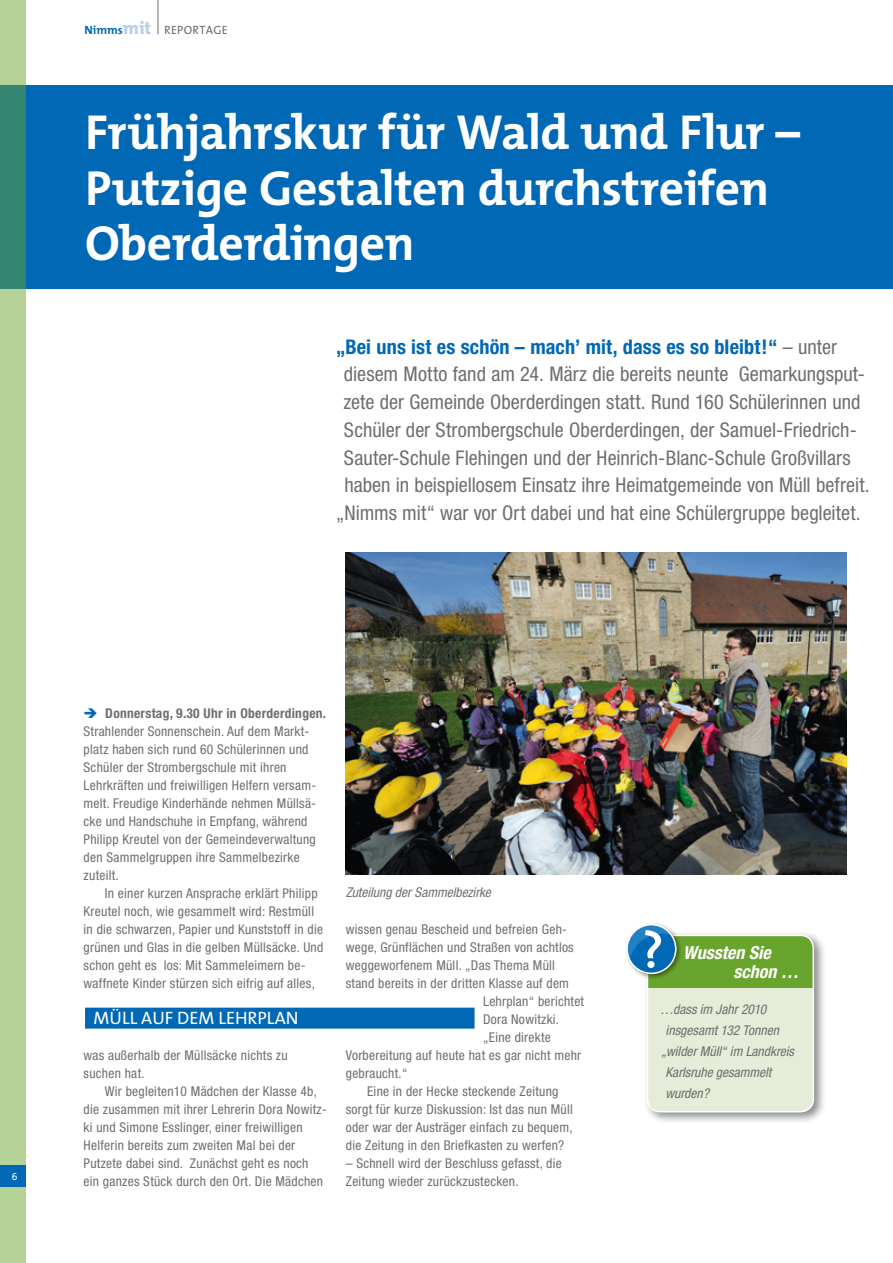
<style>
.page{position:relative;width:893px;height:1263px;background:#fff}
.page>*{position:absolute;margin:0;border:0;box-sizing:border-box;transform-origin:0 0}
.t1{font:600 52.2px "The Mix";color:#fff}
.t2{font:700 49.5px/55.5px "The Mix";letter-spacing:-.015em;color:#fff}
.t3{font:condensed 20.25px "Helvetica Neue";color:#6f6f6f}
.t4{font:700 condensed 20.25px "Helvetica Neue";letter-spacing:.01em;color:#0068b4}
.t5{font:18px "The Mix";color:#fff}
.t6{font:italic 700 condensed 18px/19.5px "Helvetica Neue";letter-spacing:.005em;color:#fff}
.t7{font:condensed 13.5px/18px "Helvetica Neue";letter-spacing:.02em;color:#6f6f6f}
.t8{font:italic condensed 13.5px "Helvetica Neue";color:#6f6f6f}
.t9{font:12px "The Mix";color:#6f6f6f}
.t10{font:10.5px "The Mix Expert";color:#fff}
.s1{font-weight:700;color:#0068b4}
.s2{font-weight:800;font-size:18px;color:#bbcdeb}
.s3{font-weight:400;color:#6f6f6f}
.s4{color:#0068b4}
.s5{font-weight:700}
</style>
<div class="page">
<div style="left:0;top:85px;width:893px;height:203px;background:#0068b4"></div>
<img style="left:346px;top:552px;width:500px;height:323px">
<div style="left:643px;top:931px;width:183px;height:194px;background:#000;opacity:.45"></div>
<div style="left:647px;top:935px;width:166px;height:177px;background:#e5ecd7;border-radius:13px"></div>
<div style="left:647px;top:935px;width:166px;height:53px;background:#69a52e"></div>
<div style="left:647px;top:935px;width:167px;height:177px;border:2px solid #fff;border-radius:13px"></div>
<div style="left:624px;top:921px;width:59px;height:60px;background:#000;opacity:.45"></div>
<div style="left:627px;top:925px;width:49px;height:48px;background:#2281c4;border-radius:50%"></div>
<svg style="left:628px;top:934px;width:48px;height:39px"></svg>
<div style="left:626px;top:924px;width:51px;height:50px;border:2px solid #fff;border-radius:50%"></div>
<svg style="left:0;top:0;width:26px;height:1263px;fill:#b4d296"></svg>
<div style="left:0;top:1165px;width:9px;height:21px;background:#0068b4"></div>
<div style="left:4px;top:1165px;width:22px;height:21px;background:#0068b4"></div>
<hr style="left:158px;top:0;width:1px;height:34px;background:#6f6f6f">
<div style="left:85px;top:1008px;width:390px;height:21px;background:#0068b4"></div>
<p class="t9" style="left:84px;top:20px;width:108px"><span class="s1">Nimms</span><span class="s2">mit</span> RE PORTA</p>
<p class="t9" style="left:213px;top:20px;width:14px">GE</p>
<h2 class="t2" style="left:85px;top:103px;width:717px">Frühjahrskur für Wald und Flur –<br>Putzige Gestalten durchstreifen<br>Oberderdingen</h2>
<h3 class="t4" style="left:336px;top:334px;width:503px">„Bei uns ist es schön – mach’ mit, dass es so bleibt!“ <span class="s3">– unter</span></h3>
<h3 class="t3" style="left:344px;top:362px;width:523px">diesem Motto fand am 24. März die bereits neunte Gemarkungsput-</h3>
<h3 class="t3" style="left:343px;top:390px;width:518px">zete der Gemeinde Oberderdingen statt. Rund 160 Schülerinnen und</h3>
<h3 class="t3" style="left:344px;top:418px;width:514px">Schüler der Strombergschule Oberderdingen, der Samuel-Friedrich-</h3>
<h3 class="t3" style="left:344px;top:446px;width:508px">Sauter-Schule Flehingen und der Heinrich-Blanc-Schule Großvillars</h3>
<h3 class="t3" style="left:344px;top:473px;width:527px">haben in beispiellosem Einsatz ihre Heimatgemeinde von Müll befreit.</h3>
<h3 class="t3" style="left:336px;top:501px;width:526px">„Nimms mit“ war vor Ort dabei und hat eine Schülergruppe begleitet.</h3>
<p class="t10" style="left:12px;top:1167px;width:7px">6</p>
<p class="t7" style="left:84px;top:704px;width:244px"><span class="s4">➔</span> <span class="s5">Donnerstag, 9.30 Uhr in Oberderdingen.<br></span>Strahlender Sonnenschein. Auf dem Markt&shy;platz haben sich rund 60 Schülerinnen und Schüler der Strombergschule mit ihren Lehrkräften und freiwilligen Helfern versam&shy;melt. Freudige Kinderhände nehmen Müllsä&shy;cke und Handschuhe in Empfang, während Philipp Kreutel von der Gemeindeverwaltung den Sammelgruppen ihre Sammelbezirke zuteilt.</p>
<p class="t7" style="left:84px;top:884px;width:241px;text-indent:21px">In einer kurzen Ansprache erklärt Philipp Kreutel noch, wie gesammelt wird: Restmüll in die schwarzen, Papier und Kunststoff in die grünen und Glas in die gelben Müllsäcke. Und schon geht es los: Mit Sammeleimern be--- waffnete Kinder stürzen sich eifrig auf alles,</p>
<h3 class="t5" style="left:94px;top:1003px;width:206px">MÜLL AUF DEM LEHRPLAN</h3>
<p class="t7" style="left:84px;top:1046px;width:206px">was außerhalb der Müllsäcke nichts zu suchen hat.</p>
<p class="t7" style="left:84px;top:1082px;width:245px;text-indent:21px">Wir begleiten10 Mädchen der Klasse 4b, die zusammen mit ihrer Lehrerin Dora Nowitz&shy;ki und Simone Esslinger, einer freiwilligen Helferin bereits zum zweiten Mal bei der Putzete dabei sind. Zunächst geht es noch ein ganzes Stück durch den Ort. Die Mädchen</p>
<p class="t8" style="left:346px;top:884px;width:147px">Zuteilung der Sammelbezirke</p>
<p class="t7" style="left:346px;top:920px;width:221px">wissen genau Bescheid und befreien Geh-</p>
<p class="t7" style="left:346px;top:938px;width:229px">wege, Grünflächen und Straßen von achtlos</p>
<p class="t7" style="left:346px;top:956px;width:211px">weggeworfenem Müll. „Das Thema Müll</p>
<p class="t7" style="left:346px;top:974px;width:225px">stand bereits in der dritten Klasse auf dem</p>
<p class="t7" style="left:483px;top:992px;width:103px">Lehrplan“ berichtet</p>
<p class="t7" style="left:483px;top:1010px;width:78px">Dora Nowitzki.</p>
<p class="t7" style="left:483px;top:1028px;width:69px">„Eine direkte</p>
<p class="t7" style="left:346px;top:1046px;width:237px">Vorbereitung auf heute hat es gar nicht mehr</p>
<p class="t7" style="left:346px;top:1064px;width:63px">gebraucht.“</p>
<p class="t7" style="left:367px;top:1082px;width:193px">Eine in der Hecke steckende Zeitung</p>
<p class="t7" style="left:346px;top:1100px;width:228px">sorgt für kurze Diskussion: Ist das nun Müll</p>
<p class="t7" style="left:346px;top:1118px;width:228px">oder war der Austräger einfach zu bequem,</p>
<p class="t7" style="left:346px;top:1136px;width:220px">die Zeitung in den Briefkasten zu werfen?</p>
<p class="t7" style="left:346px;top:1154px;width:217px">– Schnell wird der Beschluss gefasst, die<br>Zeitung wieder zurückzustecken.</p>
<h1 class="t1" style="left:642px;top:906px;width:24px">?</h1>
<h3 class="t6" style="left:733px;top:942px;width:67px;text-indent:-50px">Wussten Sie schon …</h3>
<p class="t8" style="left:660px;top:1002px;width:108px">…dass im Jahr 2010</p>
<p class="t8" style="left:666px;top:1023px;width:115px">insgesamt 132 Tonnen</p>
<p class="t8" style="left:661px;top:1044px;width:134px">„wilder Müll“ im Landkreis</p>
<p class="t8" style="left:666px;top:1065px;width:107px">Karlsruhe gesammelt</p>
<p class="t8" style="left:666px;top:1086px;width:45px">wurden?</p>
</div>
